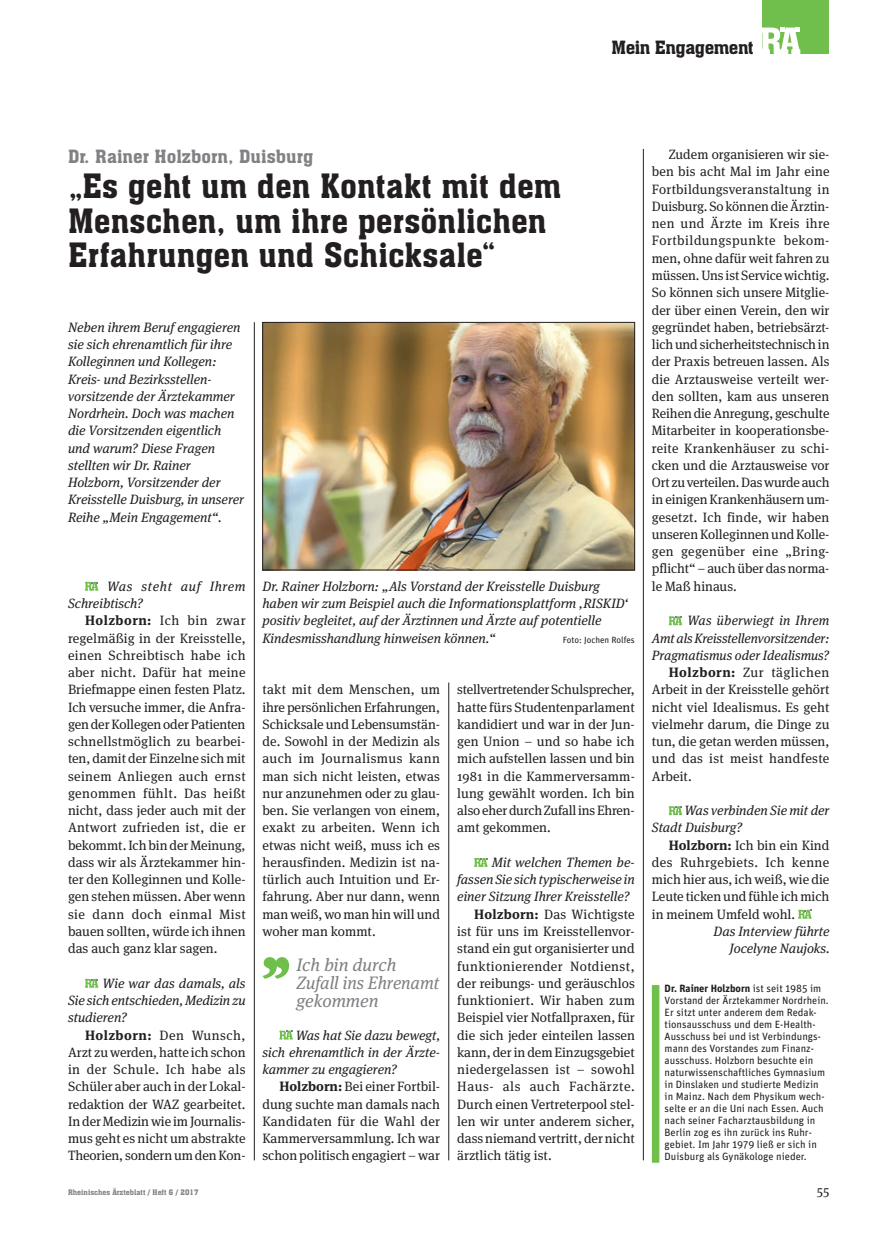
<style>
.page{position:relative;width:872px;height:1234px;background:#fff}
.page>*{position:absolute;margin:0;border:0;box-sizing:border-box;transform-origin:0 0}
.t1{font:33px/34.5px "Aachen BT";color:#231f20;scale:.96 1}
.t2{font:italic 18px/18px "Meta Serif OT";color:#808285}
.t3{font:18px "Aachen BT";color:#808285}
.t4{font:18px "Aachen BT";letter-spacing:-.025em;color:#231f20}
.t5{font:13.5px/17.2px "Meta Serif OT";color:#231f20;text-align:justify}
.t6{font:italic 13.5px/17.2px "Meta Serif OT";color:#231f20}
.t7{font:13.5px "Meta Serif OT";letter-spacing:.025em;color:#231f20}
.t8{font:13.5px "Meta Serif OT";letter-spacing:.03em;color:#231f20}
.t9{font:13.5px "Meta Serif OT";letter-spacing:.02em;color:#231f20}
.t10{font:13.5px "Meta Serif OT";letter-spacing:.045em;color:#231f20}
.t11{font:13.5px "Meta Serif OT";letter-spacing:.035em;color:#231f20}
.t12{font:10.5px/12px "Unit";color:#231f20}
.t13{font:9px "Unit";color:#231f20}
.t14{font:7.5px "Aachen BT";color:#808285}
.s1{font-weight:700}
</style>
<div class="page">
<div style="left:762px;top:0;width:67px;height:54px;background:#70bf4c"></div>
<svg style="left:762px;top:28px;width:38px;height:26px"></svg>
<svg style="left:669px;top:616px;width:13px;height:9px"></svg>
<svg style="left:669px;top:806px;width:13px;height:9px"></svg>
<svg style="left:798px;top:909px;width:13px;height:9px"></svg>
<svg style="left:474px;top:858px;width:13px;height:8px"></svg>
<hr style="left:254px;top:322px;width:1px;height:838px;background:#231f20">
<hr style="left:448px;top:682px;width:1px;height:478px;background:#231f20">
<hr style="left:643px;top:149px;width:1px;height:1011px;background:#231f20">
<svg style="left:262px;top:957px;width:27px;height:21px"></svg>
<svg style="left:279px;top:1030px;width:14px;height:9px"></svg>
<svg style="left:85px;top:581px;width:13px;height:9px"></svg>
<svg style="left:85px;top:978px;width:13px;height:9px"></svg>
<img style="left:264px;top:324px;width:369px;height:244px">
<div style="left:262px;top:322px;width:373px;height:248px;border:1px solid #231f20"></div>
<div style="left:652px;top:984px;width:7px;height:178px;background:#70bf4c"></div>
<h2 class="t4" style="left:611px;top:36px;width:144px">Mein Engagement</h2>
<h2 class="t3" style="left:68px;top:145px;width:247px">Dr. Rainer Holzborn, Duisburg</h2>
<h1 class="t1" style="left:68px;top:168px;width:515px">„Es geht um den Kontakt mit dem<br>Menschen, um ihre persönlichen<br>Erfahrungen und Schicksale“</h1>
<p class="t6" style="left:68px;top:318px;width:177px">Neben ihrem Beruf engagieren sie sich ehrenamtlich für ihre<br>Kolleginnen und Kollegen:<br>Kreis- und Bezirksstellen&shy;vorsitzende der Ärztekammer<br>Nordrhein. Doch was machen die Vorsitzenden eigentlich und warum? Diese Fragen stellten wir Dr. Rainer<br>Holzborn, Vorsitzender der<br>Kreisstelle Duisburg, in unserer<br>Reihe „Mein Engagement“.</p>
<p class="t6" style="left:68px;top:577px;width:179px;text-indent:39px">Was steht auf Ihrem<br>Schreibtisch?</p>
<p class="t5" style="left:68px;top:611px;width:179px;text-indent:17px"><span class="s1">Holzborn:</span> Ich bin zwar regelmäßig in der Kreisstelle, einen Schreibtisch habe ich aber nicht. Dafür hat meine Briefmappe einen festen Platz.<br>Ich versuche immer, die Anfra&shy;gen der Kollegen oder Patienten schnellstmöglich zu bearbei&shy;ten, damit der Einzelne sich mit seinem Anliegen auch ernst genommen fühlt. Das heißt nicht, dass jeder auch mit der Antwort zufrieden ist, die er bekommt. Ich bin der Meinung, dass wir als Ärztekammer hin&shy;ter den Kolleginnen und Kolle&shy;gen stehen müssen. Aber wenn sie dann doch einmal Mist bauen sollten, würde ich ihnen das auch ganz klar sagen.</p>
<p class="t6" style="left:68px;top:974px;width:179px;text-align:justify;text-indent:34px">Wie war das damals, als Sie sich entschieden, Medizin zu studieren?</p>
<p class="t5" style="left:68px;top:1025px;width:179px;text-indent:17px"><span class="s1">Holzborn:</span> Den Wunsch, Arzt zu werden, hatte ich schon in der Schule. Ich habe als Schüler aber auch in der Lokal&shy;redaktion der WAZ gearbeitet.<br>In der Medizin wie im Journalis&shy;mus geht es nicht um abstrakte Theorien, sondern um den Kon-</p>
<p class="t6" style="left:262px;top:577px;width:367px">Dr. Rainer Holzborn: „Als Vorstand der Kreisstelle Duisburg haben wir zum Beispiel auch die Informationsplattform ‚RISKID‘ positiv begleitet, auf der Ärztinnen und Ärzte auf potentielle Kindesmisshandlung hinweisen können.“</p>
<p class="t13" style="left:562px;top:633px;width:74px">Foto: Jochen Rolfes</p>
<p class="t5" style="left:262px;top:680px;width:179px">takt mit dem Menschen, um ihre persönlichen Erfahrungen, Schicksale und Lebensumstän&shy;de. Sowohl in der Medizin als auch im Journalismus kann man sich nicht leisten, etwas nur anzunehmen oder zu glau&shy;ben. Sie verlangen von einem, exakt zu arbeiten. Wenn ich etwas nicht weiß, muss ich es herausfinden. Medizin ist na&shy;türlich auch Intuition und Er&shy;fahrung. Aber nur dann, wenn man weiß, wo man hin will und woher man kommt.</p>
<h2 class="t2" style="left:296px;top:955px;width:144px">Ich bin durch<br>Zufall ins Ehrenamt gekommen</h2>
<p class="t6" style="left:262px;top:1025px;width:179px;text-align:justify;text-indent:33px">Was hat Sie dazu bewegt, sich ehrenamtlich in der Ärzte&shy;kammer zu engagieren?</p>
<p class="t5" style="left:262px;top:1077px;width:179px;text-indent:17px"><span class="s1">Holzborn:</span> Bei einer Fortbil&shy;dung suchte man damals nach Kandidaten für die Wahl der Kammerversammlung. Ich war schon politisch engagiert – war</p>
<p class="t5" style="left:457px;top:680px;width:179px">stellvertretender Schulsprecher, hatte fürs Studentenparlament kandidiert und war in der Jun&shy;gen Union – und so habe ich mich aufstellen lassen und bin 1981 in die Kammerversamm&shy;lung gewählt worden. Ich bin also eher durch Zufall ins Ehren&shy;amt gekommen.</p>
<p class="t6" style="left:492px;top:853px;width:144px">Mit welchen Themen be-</p>
<p class="t6" style="left:457px;top:870px;width:179px">fassen Sie sich typischerweise in</p>
<p class="t6" style="left:457px;top:887px;width:174px">einer Sitzung Ihrer Kreisstelle?</p>
<p class="t5" style="left:474px;top:905px;width:162px"><span class="s1">Holzborn:</span> Das Wichtigste</p>
<p class="t5" style="left:457px;top:922px;width:179px">ist für uns im Kreisstellenvor-</p>
<p class="t5" style="left:457px;top:939px;width:179px">stand ein gut organisierter und</p>
<p class="t8" style="left:457px;top:957px;width:179px">funktionierender Notdienst,</p>
<p class="t5" style="left:457px;top:974px;width:179px">der reibungs- und geräuschlos</p>
<p class="t9" style="left:457px;top:991px;width:179px">funktioniert. Wir haben zum</p>
<p class="t5" style="left:457px;top:1008px;width:179px">Beispiel vier Notfallpraxen, für</p>
<p class="t5" style="left:457px;top:1025px;width:179px">die sich jeder einteilen lassen</p>
<p class="t5" style="left:457px;top:1043px;width:179px">kann, der in dem Einzugsgebiet</p>
<p class="t7" style="left:457px;top:1060px;width:179px">niedergelassen ist – sowohl</p>
<p class="t10" style="left:457px;top:1077px;width:179px">Haus- als auch Fachärzte.</p>
<p class="t5" style="left:457px;top:1094px;width:179px">Durch einen Vertreterpool stel-</p>
<p class="t5" style="left:457px;top:1112px;width:179px">len wir unter anderem sicher,</p>
<p class="t5" style="left:457px;top:1129px;width:179px">dass niemand vertritt, der nicht</p>
<p class="t5" style="left:457px;top:1146px;width:96px">ärztlich tätig ist.</p>
<p class="t5" style="left:652px;top:146px;width:179px;text-indent:17px">Zudem organisieren wir sie&shy;ben bis acht Mal im Jahr eine Fortbildungsveranstaltung in Duisburg. So können die Ärztin&shy;nen und Ärzte im Kreis ihre Fortbildungspunkte bekom&shy;men, ohne dafür weit fahren zu müssen. Uns ist Service wichtig.<br>So können sich unsere Mitglie&shy;der über einen Verein, den wir gegründet haben, betriebsärzt&shy;lich und sicherheitstechnisch in der Praxis betreuen lassen. Als die Arztausweise verteilt wer&shy;den sollten, kam aus unseren Reihen die Anregung, geschulte Mitarbeiter in kooperationsbe&shy;reite Krankenhäuser zu schi&shy;cken und die Arztausweise vor Ort zu verteilen. Das wurde auch in einigen Krankenhäusern um&shy;gesetzt. Ich finde, wir haben unseren Kolleginnen und Kolle&shy;gen gegenüber eine „Bring&shy;pflicht“ – auch über das norma&shy;le Maß hinaus.</p>
<p class="t6" style="left:687px;top:611px;width:143px">Was überwiegt in Ihrem</p>
<p class="t6" style="left:652px;top:629px;width:179px">Amt als Kreisstellenvorsitzender:</p>
<p class="t6" style="left:652px;top:646px;width:179px">Pragmatismus oder Idealismus?</p>
<p class="t11" style="left:669px;top:663px;width:162px"><span class="s1">Holzborn:</span> Zur täglichen</p>
<p class="t5" style="left:652px;top:680px;width:179px">Arbeit in der Kreisstelle gehört</p>
<p class="t5" style="left:652px;top:698px;width:179px">nicht viel Idealismus. Es geht</p>
<p class="t5" style="left:652px;top:715px;width:179px">vielmehr darum, die Dinge zu</p>
<p class="t5" style="left:652px;top:732px;width:179px">tun, die getan werden müssen,</p>
<p class="t7" style="left:652px;top:750px;width:179px">und das ist meist handfeste</p>
<p class="t5" style="left:652px;top:767px;width:41px">Arbeit.</p>
<p class="t6" style="left:652px;top:801px;width:179px;text-indent:33px">Was verbinden Sie mit der<br>Stadt Duisburg?</p>
<p class="t5" style="left:652px;top:836px;width:179px;text-indent:17px"><span class="s1">Holzborn:</span> Ich bin ein Kind des Ruhrgebiets. Ich kenne mich hier aus, ich weiß, wie die Leute ticken und fühle ich mich in meinem Umfeld wohl.</p>
<p class="t6" style="left:713px;top:922px;width:117px;text-align:right">Das Interview führte<br>Jocelyne Naujoks.</p>
<p class="t12" style="left:664px;top:982px;width:165px"><span class="s1">Dr. Rainer Holzborn</span> ist seit 1985 im Vorstand der Ärztekammer Nordrhein.<br>Er sitzt unter anderem dem Redak&shy;tionsausschuss und dem E-Health-- Ausschuss bei und ist Verbindungs&shy;mann des Vorstandes zum Finanz&shy;ausschuss. Holzborn besuchte ein naturwissenschaftliches Gymnasium in Dinslaken und studierte Medizin in Mainz. Nach dem Physikum wech&shy;selte er an die Uni nach Essen. Auch nach seiner Facharztausbildung in Berlin zog es ihn zurück ins Ruhr&shy;gebiet. Im Jahr 1979 ließ er sich in Duisburg als Gynäkologe nieder.</p>
<p class="t14" style="left:68px;top:1187px;width:132px">Rheinisches Ärzteblatt / Heft 6 / 2017</p>
<p class="t5" style="left:817px;top:1181px;width:14px">55</p>
</div>
